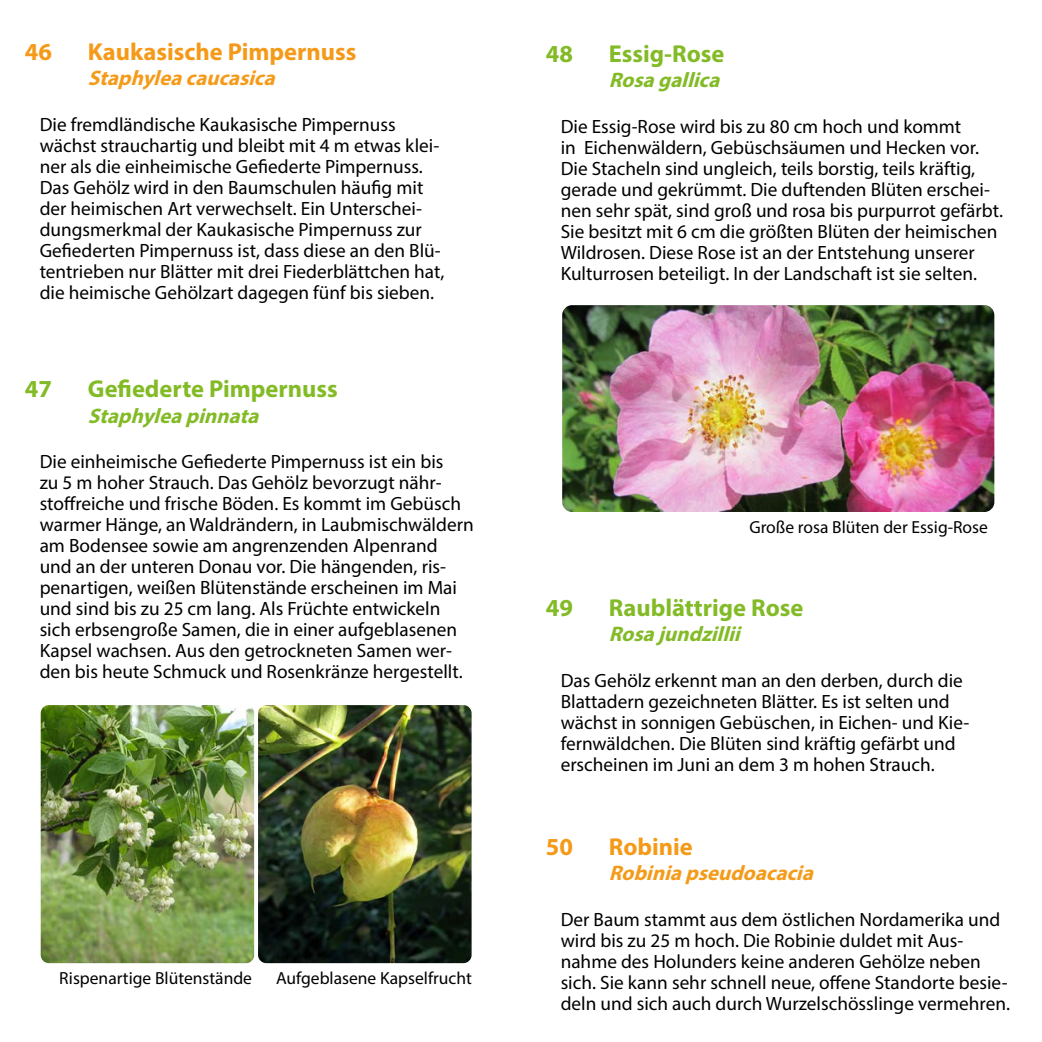
<style>
.page{position:relative;width:1042px;height:1042px;background:#fff}
.page>*{position:absolute;margin:0;border:0;box-sizing:border-box;transform-origin:0 0}
.t1{font:700 24.5px "Myriad Pro";color:#83bb26}
.t2{font:700 24.5px "Myriad Pro";color:#f59a18}
.t3{font:italic 700 21px "Myriad Pro";color:#83bb26}
.t4{font:italic 700 21px "Myriad Pro";color:#f59b1a}
.Fließtext{font:19.25px/21px "Myriad Pro";color:#000}
.t5{font:17.5px "Myriad Pro";color:#000}
</style>
<div class="page">
<img style="left:42px;top:706px;width:428px;height:255px">
<div style="left:37px;top:701px;width:221px;height:265px;border:4px solid #fff;border-radius:10px"></div>
<div style="left:254px;top:701px;width:221px;height:265px;border:4px solid #fff;border-radius:10px"></div>
<img style="left:562px;top:305px;width:432px;height:207px">
<h3 class="t2" style="left:25px;top:36px;width:29px">46</h3>
<h3 class="t2" style="left:88px;top:36px;width:270px">Kaukasische Pimpernuss</h3>
<p class="t4" style="left:88px;top:65px;width:195px">Staphyleacaucasica</p>
<p class="Fließtext" style="left:40px;top:114px;width:406px">Die fremdländische Kaukasische Pimpernuss wächst strauchartig und bleibt mit 4 m etwas klei&shy;ner als die einheimische Gefiederte Pimpernuss.<br>Das Gehölz wird in den Baumschulen häufig mit der heimischen Art verwechselt. Ein Unterschei&shy;dungsmerkmal der Kaukasische Pimpernuss zur Gefiederten Pimpernuss ist, dass diese an den Blü&shy;tentrieben nur Blätter mit drei Fiederblättchen hat, die heimische Gehölzart dagegen fünf bis sieben.</p>
<h3 class="t1" style="left:25px;top:373px;width:29px">47</h3>
<h3 class="t1" style="left:88px;top:373px;width:251px">Gefiederte Pimpernuss</h3>
<p class="t3" style="left:88px;top:402px;width:179px">Staphyleapinnata</p>
<p class="Fließtext" style="left:40px;top:451px;width:435px">Die einheimische Gefiederte Pimpernuss ist ein bis<br>zu 5 m hoher Strauch. Das Gehölz bevorzugt nähr&shy;stoffreiche und frische Böden. Es kommt im Gebüsch warmer Hänge, an Waldrändern, in Laubmischwäldern am Bodensee sowie am angrenzenden Alpenrand und an der unteren Donau vor. Die hängenden, ris&shy;penartigen, weißen Blütenstände erscheinen im Mai und sind bis zu 25 cm lang. Als Früchte entwickeln sich erbsengroße Samen, die in einer aufgeblasenen Kapsel wachsen. Aus den getrockneten Samen wer&shy;den bis heute Schmuck und Rosenkränze hergestellt.</p>
<p class="t5" style="left:59px;top:968px;width:194px">Rispenartige Blütenstände</p>
<p class="t5" style="left:276px;top:968px;width:197px">Aufgeblasene Kapselfrucht</p>
<h3 class="t1" style="left:546px;top:38px;width:29px">48</h3>
<h3 class="t1" style="left:609px;top:38px;width:117px">Essig-Rose</h3>
<p class="t3" style="left:609px;top:66px;width:119px">Rosagallica</p>
<p class="Fließtext" style="left:561px;top:116px;width:444px">Die Essig-Rose wird bis zu 80 cm hoch und kommt<br>in Eichenwäldern, Gebüschsäumen und Hecken vor.<br>Die Stacheln sind ungleich, teils borstig, teils kräftig, gerade und gekrümmt. Die duftenden Blüten erschei&shy;nen sehr spät, sind groß und rosa bis purpurrot gefärbt.<br>Sie besitzt mit 6 cm die größten Blüten der heimischen Wildrosen. Diese Rose ist an der Entstehung unserer Kulturrosen beteiligt. In der Landschaft ist sie selten.</p>
<p class="t5" style="left:749px;top:516px;width:240px">Große rosa Blüten der Essig-Rose</p>
<h3 class="t1" style="left:546px;top:592px;width:29px">49</h3>
<h3 class="t1" style="left:609px;top:592px;width:196px">Raublättrige Rose</h3>
<p class="t3" style="left:609px;top:620px;width:139px">Rosajundzillii</p>
<p class="Fließtext" style="left:561px;top:670px;width:410px">Das Gehölz erkennt man an den derben, durch die Blattadern gezeichneten Blätter. Es ist selten und wächst in sonnigen Gebüschen, in Eichen- und Kie&shy;fernwäldchen. Die Blüten sind kräftig gefärbt und erscheinen im Juni an dem 3 m hohen Strauch.</p>
<h3 class="t2" style="left:546px;top:831px;width:29px">50</h3>
<h3 class="t2" style="left:609px;top:831px;width:86px">Robinie</h3>
<p class="t4" style="left:609px;top:859px;width:212px">Robiniapseudoacacia</p>
<p class="Fließtext" style="left:561px;top:909px;width:451px">Der Baum stammt aus dem östlichen Nordamerika und wird bis zu 25 m hoch. Die Robinie duldet mit Aus&shy;nahme des Holunders keine anderen Gehölze neben sich. Sie kann sehr schnell neue, offene Standorte besie&shy;deln und sich auch durch Wurzelschösslinge vermehren.</p>
</div>
